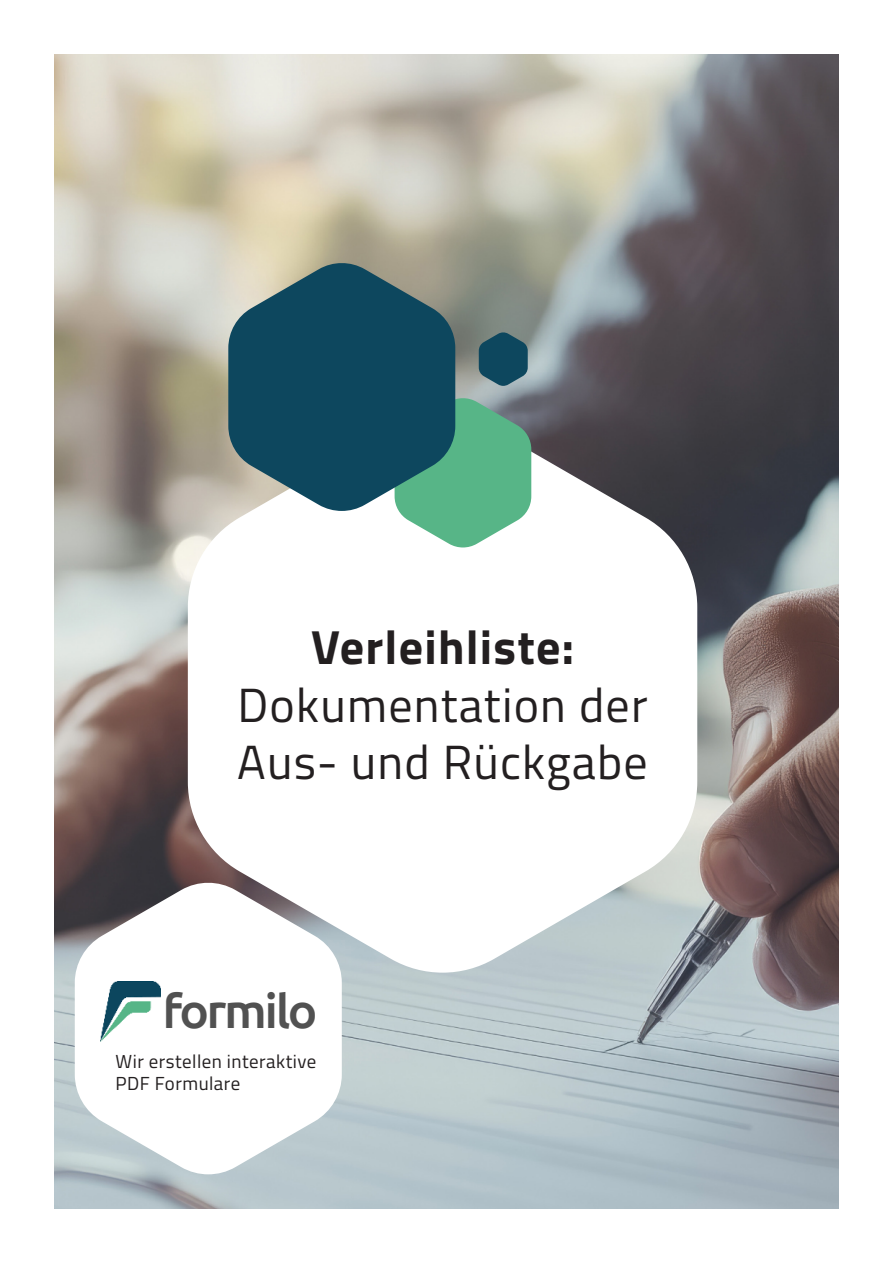
<style>
.page{position:relative;width:893px;height:1263px;background:#fff}
.page>*{position:absolute;margin:0;border:0;box-sizing:border-box;transform-origin:0 0}
.t1{font:500 48.15px "Ubuntu";letter-spacing:-.05em;color:#515151}
.t2{font:48px/57.6px "Titillium Web";letter-spacing:.025em;color:#231f20}
.t3{font:700 48px "Titillium Web";letter-spacing:.025em;color:#231f20}
.t4{font:18.9px/22.6px "Titillium Web";letter-spacing:.025em;color:#231f20}
</style>
<div class="page">
<img style="left:54px;top:54px;width:785px;height:1155px">
<svg style="left:188px;top:412px;width:509px;height:561px"></svg>
<svg style="left:75px;top:880px;width:267px;height:294px"></svg>
<img style="left:101px;top:981px;width:59px;height:60px">
<svg style="left:395px;top:397px;width:136px;height:150px"></svg>
<svg style="left:228px;top:261px;width:227px;height:250px;background:#32626f"></svg>
<svg style="left:479px;top:332px;width:49px;height:54px;background:#2c5b6c"></svg>
<h2 class="t3" style="left:311px;top:629px;width:264px">Verleihliste:</h2>
<h2 class="t2" style="left:237px;top:677px;width:412px">Dokumentation der<br>Aus- und Rückgabe</h2>
<h1 class="t1" style="left:163px;top:983px;width:156px">formilo</h1>
<p class="t4" style="left:116px;top:1050px;width:202px">Wir erstellen interaktive<br>PDF Formulare</p>
</div>
